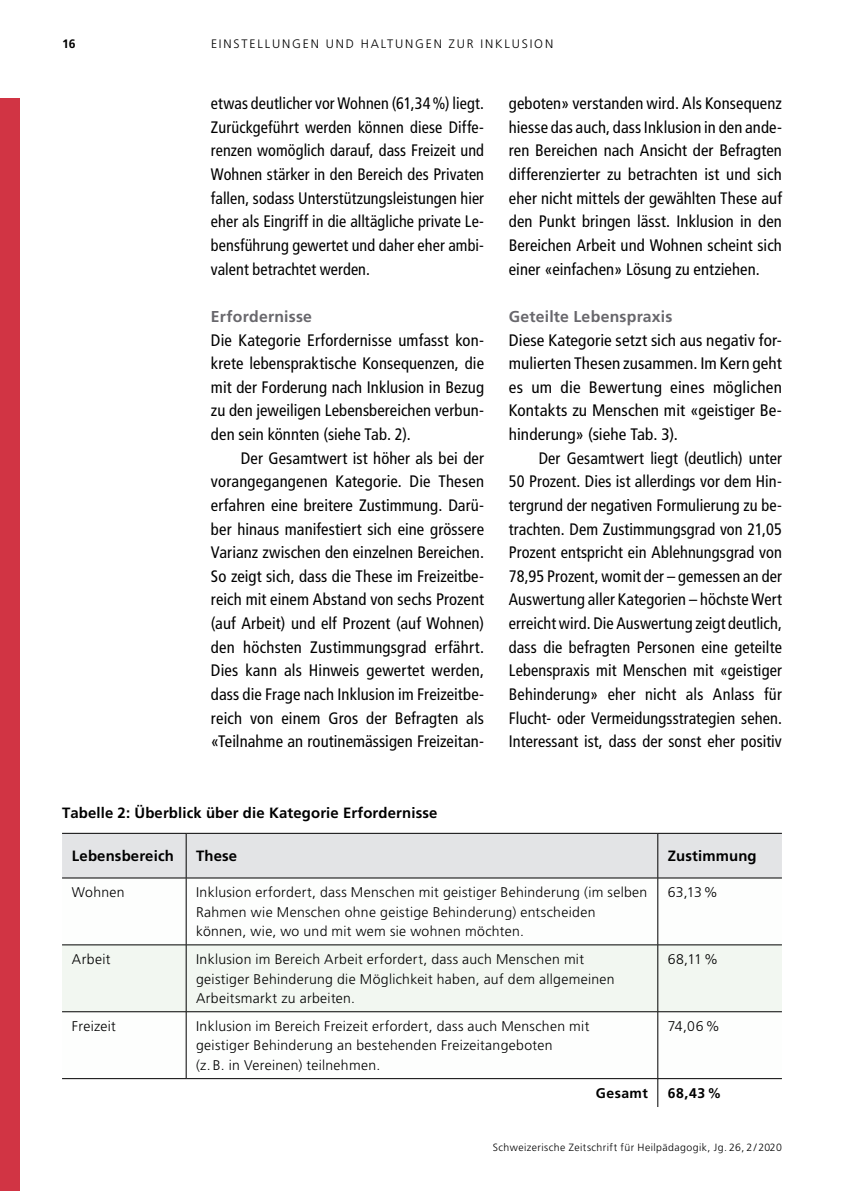
<style>
.page{position:relative;width:844px;height:1191px;background:#fff}
.page>*{position:absolute;margin:0;border:0;box-sizing:border-box;transform-origin:0 0}
.Lauftext_normal_Lauftext_P{font:condensed 16.62px/23.6px "Frutiger LT";letter-spacing:.005em;color:#000;text-align:justify}
.Lauftext_normal_Untertitel_2_H6{font:700 15.75px "Frutiger LT";letter-spacing:.015em;color:#68676c}
.Lauftext_normal_Tabellentitel{font:700 14.88px "Frutiger LT";letter-spacing:.01em;color:#000}
.Lauftext_normal_Tabelle{font:300 14px/19.2px "Frutiger LT";letter-spacing:.02em;color:#000}
.Lauftext_normal_Tabelle-2{font:700 14px "Frutiger LT";letter-spacing:.035em;color:#000}
.t1{font:300 12.25px "Frutiger LT";letter-spacing:.15em;color:#000}
.t2{font:700 12.25px "Frutiger LT";color:#000}
.t3{font:300 10.5px "Frutiger LT";letter-spacing:.04em;color:#000}
</style>
<div class="page">
<div style="left:0;top:99px;width:20px;height:1092px;background:#d13444"></div>
<div style="left:62px;top:834px;width:719px;height:43px;background:#e3e4e6"></div>
<svg style="left:62px;top:878px;width:719px;height:200px"></svg>
<div style="left:62px;top:945px;width:719px;height:66px;background:#f2f7f1"></div>
<hr style="left:62px;top:833px;width:124px;height:1px;background:#000">
<hr style="left:186px;top:833px;width:471px;height:1px;background:#000">
<hr style="left:186px;top:833px;width:1px;height:44px;background:#000">
<hr style="left:657px;top:833px;width:124px;height:1px;background:#000">
<hr style="left:657px;top:833px;width:1px;height:44px;background:#000">
<hr style="left:62px;top:877px;width:124px;height:1px;background:#000">
<hr style="left:186px;top:877px;width:471px;height:1px;background:#000">
<hr style="left:657px;top:877px;width:124px;height:1px;background:#000">
<hr style="left:186px;top:878px;width:1px;height:66px;background:#000">
<hr style="left:657px;top:878px;width:1px;height:66px;background:#000">
<hr style="left:186px;top:1012px;width:1px;height:66px;background:#000">
<hr style="left:657px;top:1012px;width:1px;height:66px;background:#000">
<hr style="left:62px;top:944px;width:124px;height:1px;background:#000">
<hr style="left:186px;top:944px;width:471px;height:1px;background:#000">
<hr style="left:657px;top:944px;width:124px;height:1px;background:#000">
<hr style="left:186px;top:945px;width:1px;height:66px;background:#000">
<hr style="left:657px;top:945px;width:1px;height:66px;background:#000">
<hr style="left:62px;top:1011px;width:124px;height:1px;background:#000">
<hr style="left:186px;top:1011px;width:471px;height:1px;background:#000">
<hr style="left:657px;top:1011px;width:124px;height:1px;background:#000">
<svg style="left:62px;top:1078px;width:719px;height:29px"></svg>
<p class="t2" style="left:62px;top:37px;width:15px">16</p>
<p class="t1" style="left:211px;top:37px;width:343px">EINSTELLUNGEN UND HALTUNGEN ZUR INKLUSION</p>
<p class="Lauftext_normal_Lauftext_P" style="left:211px;top:92px;width:274px">etwas deutlicher vor Wohnen (61,34%) liegt.<br>Zurückgeführt werden können diese Diffe&shy;renzen womöglich darauf, dass Freizeit und Wohnen stärker in den Bereich des Privaten fallen, sodass Unterstützungsleistungen hier eher als Eingriff in die alltägliche private Le&shy;bensführung gewertet und daher eher ambi&shy;valent betrachtet werden.</p>
<h6 class="Lauftext_normal_Untertitel_2_H6" style="left:211px;top:307px;width:103px">Erfordernisse</h6>
<p class="Lauftext_normal_Lauftext_P" style="left:211px;top:328px;width:274px">Die Kategorie Erfordernisse umfasst kon&shy;krete lebenspraktische Konsequenzen, die mit der Forderung nach Inklusion in Bezug zu den jeweiligen Lebensbereichen verbun&shy;den sein könnten (siehe Tab. 2).</p>
<p class="Lauftext_normal_Lauftext_P" style="left:211px;top:446px;width:274px;text-indent:30px">Der Gesamtwert ist höher als bei der vorangegangenen Kategorie. Die Thesen erfahren eine breitere Zustimmung. Darü&shy;ber hinaus manifestiert sich eine grössere Varianz zwischen den einzelnen Bereichen.<br>So zeigt sich, dass die These im Freizeitbe&shy;reich mit einem Abstand von sechs Prozent (auf Arbeit) und elf Prozent (auf Wohnen) den höchsten Zustimmungsgrad erfährt.<br>Dies kann als Hinweis gewertet werden, dass die Frage nach Inklusion im Freizeitbe&shy;reich von einem Gros der Befragten als «Teilnahme an routinemässigen Freizeitan-</p>
<p class="Lauftext_normal_Lauftext_P" style="left:508px;top:92px;width:274px">geboten» verstanden wird. Als Konsequenz hiesse das auch, dass Inklusion in den ande&shy;ren Bereichen nach Ansicht der Befragten differenzierter zu betrachten ist und sich eher nicht mittels der gewählten These auf den Punkt bringen lässt. Inklusion in den Bereichen Arbeit und Wohnen scheint sich einer «einfachen» Lösung zu entziehen.</p>
<h6 class="Lauftext_normal_Untertitel_2_H6" style="left:508px;top:307px;width:165px">Geteilte Lebenspraxis</h6>
<p class="Lauftext_normal_Lauftext_P" style="left:508px;top:328px;width:274px">Diese Kategorie setzt sich aus negativ for&shy;mulierten Thesen zusammen. Im Kern geht es um die Bewertung eines möglichen Kontakts zu Menschen mit «geistiger Be&shy;hinderung» (siehe Tab. 3).</p>
<p class="Lauftext_normal_Lauftext_P" style="left:508px;top:446px;width:274px;text-indent:30px">Der Gesamtwert liegt (deutlich) unter 50 Prozent. Dies ist allerdings vor dem Hin&shy;tergrund der negativen Formulierung zu be&shy;trachten. Dem Zustimmungsgrad von 21,05<br>Prozent entspricht ein Ablehnungsgrad von 78,95 Prozent, womit der – gemessen an der Auswertung aller Kategorien – höchste Wert erreicht wird. Die Auswertung zeigt deutlich, dass die befragten Personen eine geteilte Lebenspraxis mit Menschen mit «geistiger Behinderung» eher nicht als Anlass für Flucht- oder Vermeidungsstrategien sehen.<br>Interessant ist, dass der sonst eher positiv</p>
<p class="Lauftext_normal_Tabellentitel" style="left:62px;top:804px;width:377px">Tabelle 2: Überblick über die Kategorie Erfordernisse</p>
<p class="Lauftext_normal_Tabellentitel" style="left:72px;top:847px;width:103px">Lebensbereich</p>
<p class="Lauftext_normal_Tabellentitel" style="left:196px;top:847px;width:43px">These</p>
<p class="Lauftext_normal_Tabellentitel" style="left:667px;top:847px;width:90px">Zustimmung</p>
<p class="Lauftext_normal_Tabelle" style="left:72px;top:883px;width:54px">Wohnen</p>
<p class="Lauftext_normal_Tabelle" style="left:196px;top:883px;width:452px">Inklusion erfordert, dass Menschen mit geistiger Behinderung (im selben<br>Rahmen wie Menschen ohne geistige Behinderung) entscheiden können, wie, wo und mit wem sie wohnen möchten.</p>
<p class="Lauftext_normal_Tabelle" style="left:667px;top:883px;width:52px">63,13%</p>
<p class="Lauftext_normal_Tabelle" style="left:72px;top:950px;width:40px">Arbeit</p>
<p class="Lauftext_normal_Tabelle" style="left:196px;top:950px;width:420px">Inklusion im Bereich Arbeit erfordert, dass auch Menschen mit geistiger Behinderung die Möglichkeit haben, auf dem allgemeinen<br>Arbeitsmarkt zu arbeiten.</p>
<p class="Lauftext_normal_Tabelle" style="left:667px;top:950px;width:52px">68,11%</p>
<p class="Lauftext_normal_Tabelle" style="left:72px;top:1017px;width:45px">Freizeit</p>
<p class="Lauftext_normal_Tabelle" style="left:196px;top:1017px;width:394px">Inklusion im Bereich Freizeit erfordert, dass auch Menschen mit geistiger Behinderung an bestehenden Freizeitangeboten<br>(z. B. in Vereinen) teilnehmen.</p>
<p class="Lauftext_normal_Tabelle" style="left:667px;top:1017px;width:53px">74,06%</p>
<p class="Lauftext_normal_Tabelle-2" style="left:595px;top:1085px;width:53px">Gesamt</p>
<p class="Lauftext_normal_Tabelle-2" style="left:667px;top:1085px;width:55px">68,43%</p>
<p class="t3" style="left:492px;top:1141px;width:290px">Schweizerische Zeitschrift für Heilpädagogik, Jg. 26, 2/ 2020</p>
</div>
